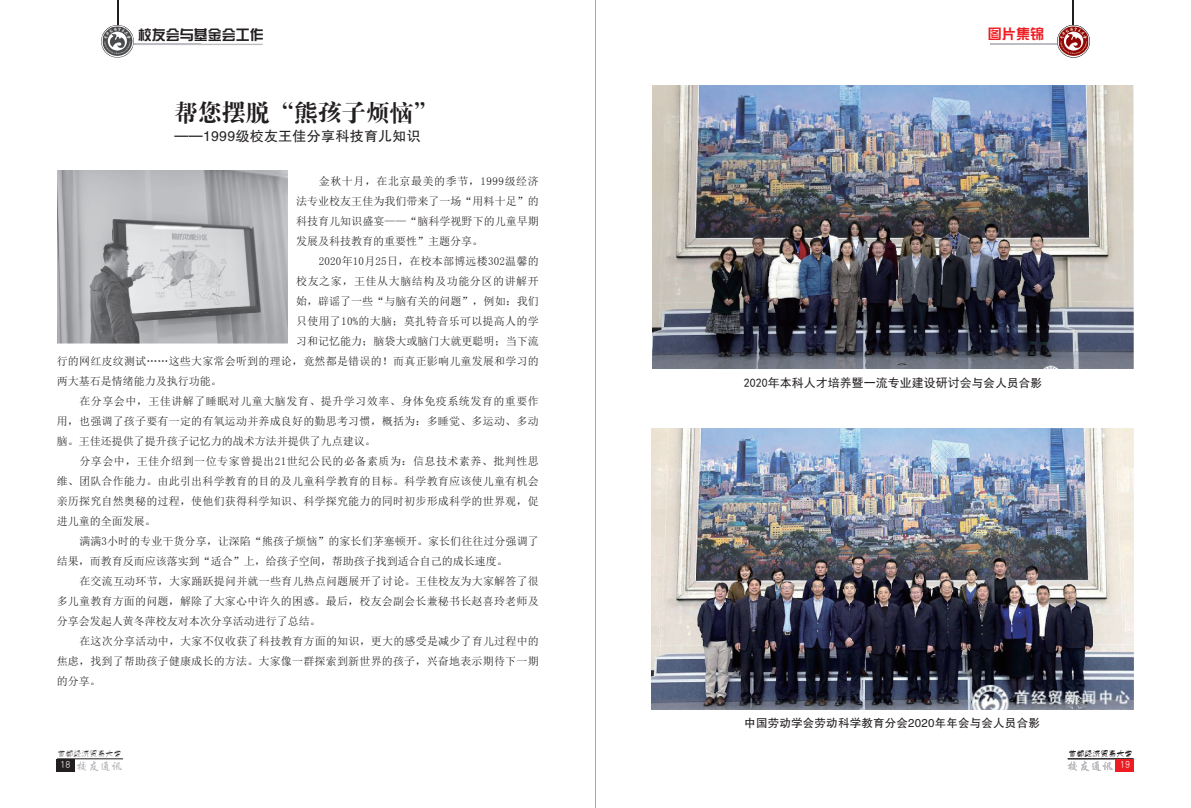
<style>
.page{position:relative;width:1191px;height:808px;background:#fff}
.page>*{position:absolute;margin:0;border:0;box-sizing:border-box;transform-origin:0 0}
.t1{font:24px "FZDBSJW GB1 0";color:#231f20}
.t2{font:14px "FZHTJW GB1 0";letter-spacing:.02em;color:#231f20}
.t3{font:14px "H Yk 1 gj";color:#231f20}
.t4{font:14px "H Yk 1 gj";color:#ee1d23}
.t5{font:12px "Sim Hei";color:#231f20}
.t6{font:11.5px "FZHTJW GB1 0";letter-spacing:.02em;color:#231f20}
.t7{font:11px/20px "Sim Sun";letter-spacing:.02em;color:#231f20;text-align:justify}
.t8{font:11px "Sim Sun";color:#231f20}
.t9{font:11px "Sim Sun";letter-spacing:.045em;color:#231f20}
.t10{font:11px "Sim Sun";letter-spacing:.055em;color:#231f20}
.t11{font:10px "H Yg 2 gj";color:#fff}
.t12{font:8px "H Yg 4 gj";color:#231f20}
.s1{font-family:"FZHTJW GB1 0";font-size:11.5px}
</style>
<div class="page">
<hr style="left:118px;top:0;width:1px;height:44px;background:#231f20">
<hr style="left:57px;top:758px;width:66px;height:1px;background:#231f20">
<div style="left:56px;top:758px;width:19px;height:13px;background:#231f20"></div>
<svg style="left:101px;top:25px;width:33px;height:33px"></svg>
<svg style="left:77px;top:761px;width:45px;height:10px"></svg>
<hr style="left:595px;top:0;width:1px;height:808px;background:#a8a9ad">
<img style="left:57px;top:170px;width:231px;height:173px">
<hr style="left:134px;top:44px;width:129px;height:1px;background:#bcbdc0">
<img style="left:652px;top:85px;width:481px;height:284px">
<img style="left:651px;top:428px;width:482px;height:281px">
<hr style="left:1067px;top:758px;width:66px;height:1px;background:#231f20">
<div style="left:1115px;top:758px;width:19px;height:13px;background:#ee1d23"></div>
<svg style="left:1067px;top:761px;width:45px;height:10px"></svg>
<hr style="left:1072px;top:0;width:1px;height:44px;background:#231f20">
<hr style="left:990px;top:44px;width:91px;height:1px;background:#bcbdc0">
<svg style="left:1057px;top:25px;width:32px;height:33px"></svg>
<p class="t3" style="left:138px;top:27px;width:128px">校友会与基金会工作</p>
<h1 class="t1" style="left:174px;top:100px;width:265px">帮您摆脱“熊孩子烦恼”</h1>
<p class="t2" style="left:175px;top:129px;width:248px">——1999级校友王佳分享科技育儿知识</p>
<p class="t7" style="left:296px;top:171px;width:244px;text-indent:23px">金秋十月，在北京最美的季节，1999级经济法专业校友王佳为我们带来了一场“用料十足”的科技育儿知识盛宴——“脑科学视野下的儿童早期发展及科技教育的重要性”主题分享。</p>
<p class="t7" style="left:319px;top:251px;width:221px">2020年10月25日，在校本部博远楼302温馨的</p>
<p class="t10" style="left:296px;top:275px;width:244px">校友之家，王佳从大脑结构及功能分区的讲解开</p>
<p class="t8" style="left:296px;top:295px;width:244px">始，辟谣了一些“与脑有关的问题”，例如：我们</p>
<p class="t7" style="left:296px;top:311px;width:244px">只使用了10%的大脑；莫扎特音乐可以提高人的学</p>
<p class="t8" style="left:296px;top:335px;width:244px">习和记忆能力；脑袋大或脑门大就更聪明；当下流</p>
<p class="t7" style="left:57px;top:351px;width:484px">行的网红皮纹测试……这些大家常会听到的理论，竟然都是错误的！而真正影响儿童发展和学习的</p>
<p class="t8" style="left:57px;top:375px;width:166px">两大基石是情绪能力及执行功能。</p>
<p class="t9" style="left:79px;top:395px;width:461px">在分享会中，王佳讲解了睡眠对儿童大脑发育、提升学习效率、身体免疫系统发育的重要作</p>
<p class="t7" style="left:57px;top:411px;width:483px">用，也强调了孩子要有一定的有氧运动并养成良好的勤思考习惯，概括为：多睡觉、多运动、多动</p>
<p class="t8" style="left:57px;top:435px;width:320px">脑。王佳还提供了提升孩子记忆力的战术方法并提供了九点建议。</p>
<p class="t9" style="left:79px;top:455px;width:461px">分享会中，王佳介绍到一位专家曾提出21世纪公民的必备素质为：信息技术素养、批判性思</p>
<p class="t7" style="left:57px;top:471px;width:483px">维、团队合作能力。由此引出科学教育的目的及儿童科学教育的目标。科学教育应该使儿童有机会</p>
<p class="t7" style="left:57px;top:491px;width:483px">亲历探究自然奥秘的过程，使他们获得科学知识、科学探究能力的同时初步形成科学的世界观，促</p>
<p class="t8" style="left:57px;top:515px;width:100px">进儿童的全面发展。</p>
<p class="t7" style="left:79px;top:531px;width:461px">满满3小时的专业干货分享，让深陷“熊孩子烦恼”的家长们茅塞顿开。家长们往往过分强调了</p>
<p class="t8" style="left:57px;top:555px;width:452px">结果，而教育反而应该落实到“适合”上，给孩子空间，帮助孩子找到适合自己的成长速度。</p>
<p class="t7" style="left:79px;top:571px;width:461px">在交流互动环节，大家踊跃提问并就一些育儿热点问题展开了讨论。王佳校友为大家解答了很</p>
<p class="t7" style="left:57px;top:591px;width:483px">多儿童教育方面的问题，解除了大家心中许久的困惑。最后，校友会副会长兼秘书长赵喜玲老师及</p>
<p class="t8" style="left:57px;top:615px;width:265px">分享会发起人黄冬萍校友对本次分享活动进行了总结。</p>
<p class="t7" style="left:79px;top:631px;width:461px">在这次分享活动中，大家不仅收获了科技教育方面的知识，更大的感受是减少了育儿过程中的</p>
<p class="t7" style="left:57px;top:651px;width:483px">焦虑，找到了帮助孩子健康成长的方法。大家像一群探索到新世界的孩子，兴奋地表示期待下一期</p>
<p class="t7" style="left:57px;top:671px;width:45px">的分享。</p>
<p class="t12" style="left:57px;top:750px;width:66px">首都经济贸易大学</p>
<p class="t11" style="left:60px;top:759px;width:12px">18</p>
<p class="t4" style="left:988px;top:27px;width:58px">图片集锦</p>
<p class="t5" style="left:744px;top:376px;width:300px">2020年本科人才培养暨一流专业建设研讨会<span class="s1">与会人员合影</span></p>
<p class="t6" style="left:744px;top:717px;width:297px">中国劳动学会劳动科学教育分会2020年年会与会人员合影</p>
<p class="t12" style="left:1068px;top:750px;width:65px">首都经济贸易大学</p>
<p class="t11" style="left:1120px;top:759px;width:11px">19</p>
</div>
